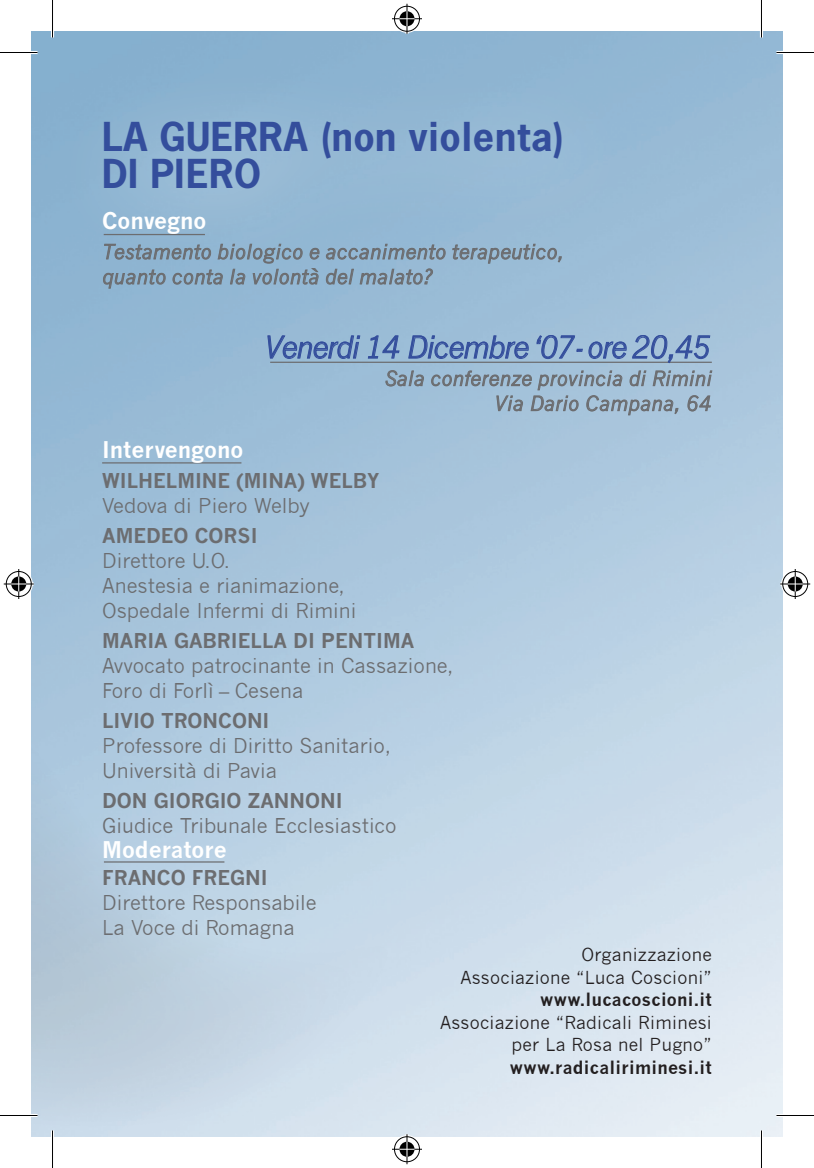
<style>
.page{position:relative;width:814px;height:1168px;background:#fff}
.page>*{position:absolute;margin:0;border:0;box-sizing:border-box;transform-origin:0 0}
.t1{font:700 37.5px "News Gothic Std";letter-spacing:.01em;color:#344e9c}
.t2{font:italic 30px "News Gothic";letter-spacing:-.04em;color:#344e9c}
.t3{font:700 22.5px "News Gothic";color:#fff}
.t4{font:20px "News Gothic";color:#6c6d70}
.t5{font:italic 20px "News Gothic";letter-spacing:.02em;color:#6c6d70}
.t6{font:700 20px "News Gothic";color:#6c6d70}
.t7{font:17.5px "News Gothic";letter-spacing:.015em;color:#231f20}
.t8{font:700 17.5px "News Gothic";letter-spacing:.015em;color:#231f20}
</style>
<div class="page">
<img style="left:31px;top:31px;width:751px;height:1106px">
<div style="left:37px;top:53px;width:617px;height:238px;background:#93b8d3"></div>
<hr style="left:104px;top:234px;width:101px;height:1px;background:#6c6d70">
<svg style="left:452px;top:243px;width:110px;height:21px"></svg>
<svg style="left:103px;top:243px;width:343px;height:46px"></svg>
<hr style="left:270px;top:362px;width:442px;height:1px;background:#6c6d70">
<svg style="left:267px;top:335px;width:94px;height:24px;background:#7e9ec6"></svg>
<svg style="left:367px;top:334px;width:33px;height:25px"></svg>
<svg style="left:408px;top:335px;width:121px;height:24px;background:#82a1c8"></svg>
<svg style="left:536px;top:335px;width:46px;height:24px"></svg>
<svg style="left:588px;top:333px;width:122px;height:31px;background:#8da9ca"></svg>
<svg style="left:385px;top:370px;width:39px;height:17px"></svg>
<svg style="left:431px;top:370px;width:281px;height:46px;background:#99b2c6"></svg>
<svg style="left:31px;top:696px;width:456px;height:441px;background:#bfd3e4"></svg>
<hr style="left:102px;top:462px;width:139px;height:2px;background:#6c6d70">
<hr style="left:104px;top:861px;width:120px;height:2px;background:#6c6d70">
<hr style="left:0;top:51px;width:38px;height:3px;background:#fff">
<hr style="left:776px;top:51px;width:38px;height:3px;background:#fff">
<hr style="left:0;top:1114px;width:38px;height:3px;background:#fff">
<hr style="left:776px;top:1114px;width:38px;height:3px;background:#fff">
<hr style="left:51px;top:0;width:3px;height:38px;background:#fff">
<hr style="left:51px;top:1130px;width:3px;height:38px;background:#fff">
<hr style="left:760px;top:0;width:3px;height:38px;background:#fff">
<hr style="left:760px;top:1130px;width:3px;height:38px;background:#fff">
<hr style="left:0;top:52px;width:38px;height:1px;background:#000">
<hr style="left:776px;top:52px;width:38px;height:1px;background:#000">
<hr style="left:0;top:1115px;width:38px;height:1px;background:#000">
<hr style="left:776px;top:1115px;width:38px;height:1px;background:#000">
<hr style="left:52px;top:0;width:1px;height:38px;background:#000">
<hr style="left:52px;top:1130px;width:1px;height:38px;background:#000">
<hr style="left:761px;top:0;width:1px;height:38px;background:#000">
<hr style="left:761px;top:1130px;width:1px;height:38px;background:#000">
<div style="left:393px;top:5px;width:28px;height:28px;border:3px solid #fff;border-radius:50%"></div>
<hr style="left:392px;top:17px;width:30px;height:3px;background:#fff">
<hr style="left:405px;top:4px;width:3px;height:30px;background:#fff">
<div style="left:398px;top:10px;width:18px;height:18px;border:3px solid #fff;border-radius:50%"></div>
<div style="left:394px;top:6px;width:26px;height:26px;border:1px solid #000;border-radius:50%"></div>
<hr style="left:392px;top:18px;width:30px;height:1px;background:#000">
<hr style="left:406px;top:4px;width:1px;height:30px;background:#000">
<svg style="left:399px;top:11px;width:15px;height:15px"></svg>
<div style="left:393px;top:1135px;width:28px;height:28px;border:3px solid #fff;border-radius:50%"></div>
<hr style="left:392px;top:1148px;width:30px;height:3px;background:#fff">
<hr style="left:405px;top:1134px;width:3px;height:30px;background:#fff">
<div style="left:398px;top:1140px;width:18px;height:18px;border:3px solid #fff;border-radius:50%"></div>
<div style="left:394px;top:1136px;width:26px;height:26px;border:1px solid #000;border-radius:50%"></div>
<hr style="left:392px;top:1149px;width:30px;height:1px;background:#000">
<hr style="left:406px;top:1134px;width:1px;height:30px;background:#000">
<svg style="left:399px;top:1142px;width:15px;height:15px"></svg>
<div style="left:5px;top:570px;width:28px;height:28px;border:3px solid #fff;border-radius:50%"></div>
<svg style="left:4px;top:582px;width:30px;height:4px"></svg>
<hr style="left:17px;top:569px;width:3px;height:30px;background:#fff">
<div style="left:10px;top:575px;width:18px;height:18px;border:3px solid #fff;border-radius:50%"></div>
<div style="left:6px;top:571px;width:26px;height:26px;border:1px solid #000;border-radius:50%"></div>
<hr style="left:4px;top:584px;width:30px;height:1px;background:#000">
<hr style="left:18px;top:569px;width:1px;height:30px;background:#000">
<svg style="left:11px;top:576px;width:15px;height:15px"></svg>
<div style="left:781px;top:570px;width:28px;height:28px;border:3px solid #fff;border-radius:50%"></div>
<svg style="left:780px;top:582px;width:30px;height:4px"></svg>
<hr style="left:793px;top:569px;width:3px;height:30px;background:#fff">
<div style="left:786px;top:575px;width:18px;height:18px;border:3px solid #fff;border-radius:50%"></div>
<div style="left:782px;top:571px;width:26px;height:26px;border:1px solid #000;border-radius:50%"></div>
<hr style="left:780px;top:584px;width:30px;height:1px;background:#000">
<hr style="left:794px;top:569px;width:1px;height:30px;background:#000">
<svg style="left:787px;top:576px;width:15px;height:15px"></svg>
<p class="t1" style="left:102px;top:112px;width:463px">LA GUERRA (non violenta)</p>
<p class="t1" style="left:102px;top:149px;width:161px">DI PIERO</p>
<p class="t3" style="left:102px;top:207px;width:106px">Convegno</p>
<p class="t5" style="left:102px;top:240px;width:463px">Testamento biologico e accanimento terapeutico,</p>
<p class="t5" style="left:102px;top:265px;width:332px">quanto conta la volontà del malato?</p>
<p class="t2" style="left:263px;top:330px;width:450px">Venerdi 14 Dicembre ‘07 - ore 20,45</p>
<p class="t5" style="left:385px;top:367px;width:328px">Sala conferenze provincia di Rimini</p>
<p class="t5" style="left:493px;top:392px;width:220px">Via Dario Campana, 64</p>
<p class="t3" style="left:102px;top:436px;width:143px">Intervengono</p>
<p class="t6" style="left:102px;top:468px;width:279px">WILHELMINE (MINA) WELBY</p>
<p class="t4" style="left:102px;top:494px;width:209px">Vedova di Piero Welby</p>
<p class="t6" style="left:102px;top:523px;width:157px">AMEDEO CORSI</p>
<p class="t4" style="left:102px;top:549px;width:129px">Direttore U.O.</p>
<p class="t4" style="left:102px;top:574px;width:244px">Anestesia e rianimazione,</p>
<p class="t4" style="left:102px;top:599px;width:256px">Ospedale Infermi di Rimini</p>
<p class="t6" style="left:102px;top:628px;width:314px">MARIA GABRIELLA DI PENTIMA</p>
<p class="t4" style="left:102px;top:654px;width:353px">Avvocato patrocinante in Cassazione,</p>
<p class="t4" style="left:102px;top:679px;width:203px">Foro di Forlì – Cesena</p>
<p class="t6" style="left:102px;top:708px;width:169px">LIVIO TRONCONI</p>
<p class="t4" style="left:102px;top:734px;width:290px">Professore di Diritto Sanitario,</p>
<p class="t4" style="left:102px;top:759px;width:176px">Università di Pavia</p>
<p class="t6" style="left:102px;top:788px;width:242px">DON GIORGIO ZANNONI</p>
<p class="t4" style="left:102px;top:814px;width:296px">Giudice Tribunale Ecclesiastico</p>
<p class="t3" style="left:102px;top:836px;width:126px">Moderatore</p>
<p class="t6" style="left:102px;top:865px;width:167px">FRANCO FREGNI</p>
<p class="t4" style="left:102px;top:891px;width:216px">Direttore Responsabile</p>
<p class="t4" style="left:102px;top:916px;width:194px">La Voce di Romagna</p>
<p class="t7" style="left:581px;top:945px;width:132px">Organizzazione</p>
<p class="t7" style="left:460px;top:967px;width:253px">Associazione “Luca Coscioni”</p>
<p class="t8" style="left:540px;top:989px;width:173px">www.lucacoscioni.it</p>
<p class="t7" style="left:440px;top:1012px;width:273px">Associazione “Radicali Riminesi</p>
<p class="t7" style="left:511px;top:1035px;width:202px">per La Rosa nel Pugno”</p>
<p class="t8" style="left:510px;top:1057px;width:203px">www.radicaliriminesi.it</p>
</div>
